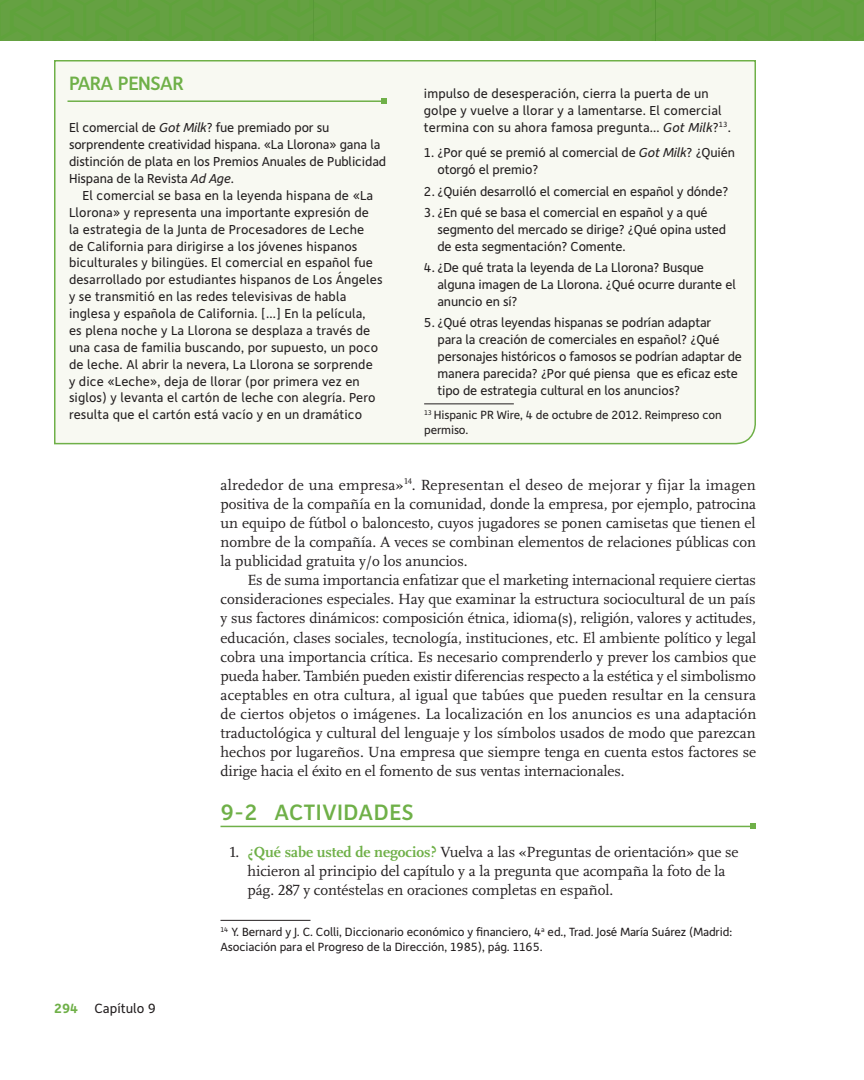
<style>
.page{position:relative;width:864px;height:1080px;background:#fff}
.page>*{position:absolute;margin:0;border:0;box-sizing:border-box;transform-origin:0 0}
.t1{font:500 22.5px "Depot";letter-spacing:.025em;color:#6fb048}
.t2{font:500 19.5px "Depot";color:#6fb048}
.t3{font:15.3px/19.2px "Scala Pro";letter-spacing:-.005em;color:#231f20}
.t4{font:15.3px "Scala Pro";letter-spacing:.015em;color:#231f20}
.t5{font:13.5px "Depot";color:#231f20}
.t6{font:13.2px/17px "Depot";letter-spacing:.01em;color:#231f20}
.t7{font:13.2px/17px "Depot";letter-spacing:-.01em;color:#231f20}
.t8{font:12px/15px "Depot";letter-spacing:-.01em;color:#231f20}
.s1{font-style:italic}
.s2{font-weight:700;color:#6fb048}
</style>
<div class="page">
<hr style="left:220px;top:826px;width:533px;height:1px;background:#6fb048">
<svg style="left:750px;top:823px;width:6px;height:6px"></svg>
<hr style="left:220px;top:920px;width:90px;height:1px;background:#231f20">
<div style="left:54px;top:60px;width:702px;height:385px;background:#f8f9f2"></div>
<hr style="left:68px;top:100px;width:316px;height:2px;background:#6fb048">
<svg style="left:381px;top:98px;width:6px;height:6px"></svg>
<hr style="left:424px;top:403px;width:90px;height:1px;background:#231f20">
<div style="left:0;top:0;width:864px;height:40px;background:#65a142"></div>
<p class="t2" style="left:69px;top:71px;width:12px">PARA</p>
<p class="t2" style="left:118px;top:71px;width:12px">PENSAR</p>
<p class="t7" style="left:69px;top:119px;width:262px">El comercial de <span class="s1">Got Milk</span>? fue premiado por su</p>
<p class="t7" style="left:69px;top:136px;width:313px">sorprendente creatividad hispana. «La Llorona» gana la</p>
<p class="t7" style="left:69px;top:153px;width:319px">distinción de plata en los Premios Anuales de Publicidad</p>
<p class="t7" style="left:69px;top:170px;width:166px">Hispana de la Revista <span class="s1">Ad Age</span>.</p>
<p class="t6" style="left:83px;top:186px;width:292px">El comercial se basa en la leyenda hispana de «La</p>
<p class="t6" style="left:69px;top:203px;width:302px">Llorona» y representa una importante expresión de</p>
<p class="t6" style="left:69px;top:220px;width:297px">la estrategia de la Junta de Procesadores de Leche</p>
<p class="t6" style="left:69px;top:237px;width:290px">de California para dirigirse a los jóvenes hispanos</p>
<p class="t6" style="left:69px;top:254px;width:306px">biculturales y bilingües. El comercial en español fue</p>
<p class="t6" style="left:69px;top:271px;width:315px">desarrollado por estudiantes hispanos de Los Ángeles</p>
<p class="t6" style="left:69px;top:288px;width:279px">y se transmitió en las redes televisivas de habla</p>
<p class="t6" style="left:69px;top:305px;width:298px">inglesa y española de California. […] En la película,</p>
<p class="t6" style="left:69px;top:322px;width:303px">es plena noche y La Llorona se desplaza a través de</p>
<p class="t6" style="left:69px;top:338px;width:311px">una casa de familia buscando, por supuesto, un poco</p>
<p class="t6" style="left:69px;top:355px;width:305px">de leche. Al abrir la nevera, La Llorona se sorprende</p>
<p class="t6" style="left:69px;top:372px;width:292px">y dice «Leche», deja de llorar (por primera vez en</p>
<p class="t6" style="left:69px;top:389px;width:308px">siglos) y levanta el cartón de leche con alegría. Pero</p>
<p class="t6" style="left:69px;top:406px;width:295px">resulta que el cartón está vacío y en un dramático</p>
<p class="t6" style="left:424px;top:85px;width:309px">impulso de desesperación, cierra la puerta de un golpe y vuelve a llorar y a lamentarse. El comercial termina con su ahora famosa pregunta… <span class="s1">Got Milk</span>?<sup>13</sup>.</p>
<p class="t7" style="left:437px;top:144px;width:299px;text-indent:-14px">1. ¿Por qué se premió al comercial de <span class="s1">Got Milk</span>? ¿Quién otorgó el premio?</p>
<p class="t7" style="left:424px;top:182px;width:306px">2. ¿Quién desarrolló el comercial en español y dónde?</p>
<p class="t7" style="left:437px;top:204px;width:290px;text-indent:-14px">3. ¿En qué se basa el comercial en español y a qué segmento del mercado se dirige? ¿Qué opina usted de esta segmentación? Comente.</p>
<p class="t7" style="left:437px;top:259px;width:300px;text-indent:-14px">4. ¿De qué trata la leyenda de La Llorona? Busque alguna imagen de La Llorona. ¿Qué ocurre durante el anuncio en sí?</p>
<p class="t7" style="left:437px;top:314px;width:306px;text-indent:-14px">5. ¿Qué otras leyendas hispanas se podrían adaptar<br>para la creación de comerciales en español? ¿Qué personajes históricos o famosos se podrían adaptar de manera parecida? ¿Por qué piensa que es eficaz este tipo de estrategia cultural en los anuncios?</p>
<p class="t8" style="left:424px;top:407px;width:299px"><sup>13</sup> Hispanic PR Wire, 4 de octubre de 2012. Reimpreso con permiso.</p>
<p class="t5" style="left:54px;top:1000px;width:103px"><span class="s2">294</span> Capítulo 9</p>
<p class="t4" style="left:220px;top:475px;width:537px">alrededor de una empresa»<sup>14</sup>. Representan el deseo de mejorar y fijar la imagen</p>
<p class="t3" style="left:221px;top:494px;width:537px">positiva de la compañía en la comunidad, donde la empresa, por ejemplo, patrocina</p>
<p class="t3" style="left:221px;top:513px;width:537px">un equipo de fútbol o baloncesto, cuyos jugadores se ponen camisetas que tienen el</p>
<p class="t3" style="left:221px;top:532px;width:537px">nombre de la compañía. A veces se combinan elementos de relaciones públicas con</p>
<p class="t3" style="left:221px;top:552px;width:249px">la publicidad gratuita y/o los anuncios.</p>
<p class="t3" style="left:248px;top:571px;width:510px">Es de suma importancia enfatizar que el marketing internacional requiere ciertas</p>
<p class="t3" style="left:221px;top:590px;width:537px">consideraciones especiales. Hay que examinar la estructura sociocultural de un país</p>
<p class="t3" style="left:221px;top:609px;width:537px">y sus factores dinámicos: composición étnica, idioma(s), religión, valores y actitudes,</p>
<p class="t3" style="left:221px;top:628px;width:537px">educación, clases sociales, tecnología, instituciones, etc. El ambiente político y legal</p>
<p class="t3" style="left:221px;top:647px;width:537px">cobra una importancia crítica. Es necesario comprenderlo y prever los cambios que</p>
<p class="t3" style="left:221px;top:666px;width:537px">pueda haber. También pueden existir diferencias respecto a la estética y el simbolismo</p>
<p class="t3" style="left:221px;top:685px;width:537px">aceptables en otra cultura, al igual que tabúes que pueden resultar en la censura</p>
<p class="t3" style="left:221px;top:705px;width:537px">de ciertos objetos o imágenes. La localización en los anuncios es una adaptación</p>
<p class="t3" style="left:221px;top:724px;width:537px">traductológica y cultural del lenguaje y los símbolos usados de modo que parezcan</p>
<p class="t3" style="left:221px;top:743px;width:537px">hechos por lugareños. Una empresa que siempre tenga en cuenta estos factores se</p>
<p class="t3" style="left:221px;top:762px;width:406px">dirige hacia el éxito en el fomento de sus ventas internacionales.</p>
<p class="t1" style="left:220px;top:798px;width:195px">9-2 ACTIVIDADES</p>
<p class="t3" style="left:248px;top:842px;width:493px;text-indent:-18px">1. <span class="s2">¿Qué sabe usted de negocios?</span> Vuelva a las «Preguntas de orientación» que se hicieron al principio del capítulo y a la pregunta que acompaña la foto de la pág. 287 y contéstelas en oraciones completas en español.</p>
<p class="t8" style="left:220px;top:924px;width:514px"><sup>14</sup> Y. Bernard y J. C. Colli, Diccionario económico y financiero, 4<sup>a</sup> ed., Trad. José María Suárez (Madrid:<br>Asociación para el Progreso de la Dirección, 1985), pág. 1165.</p>
</div>
